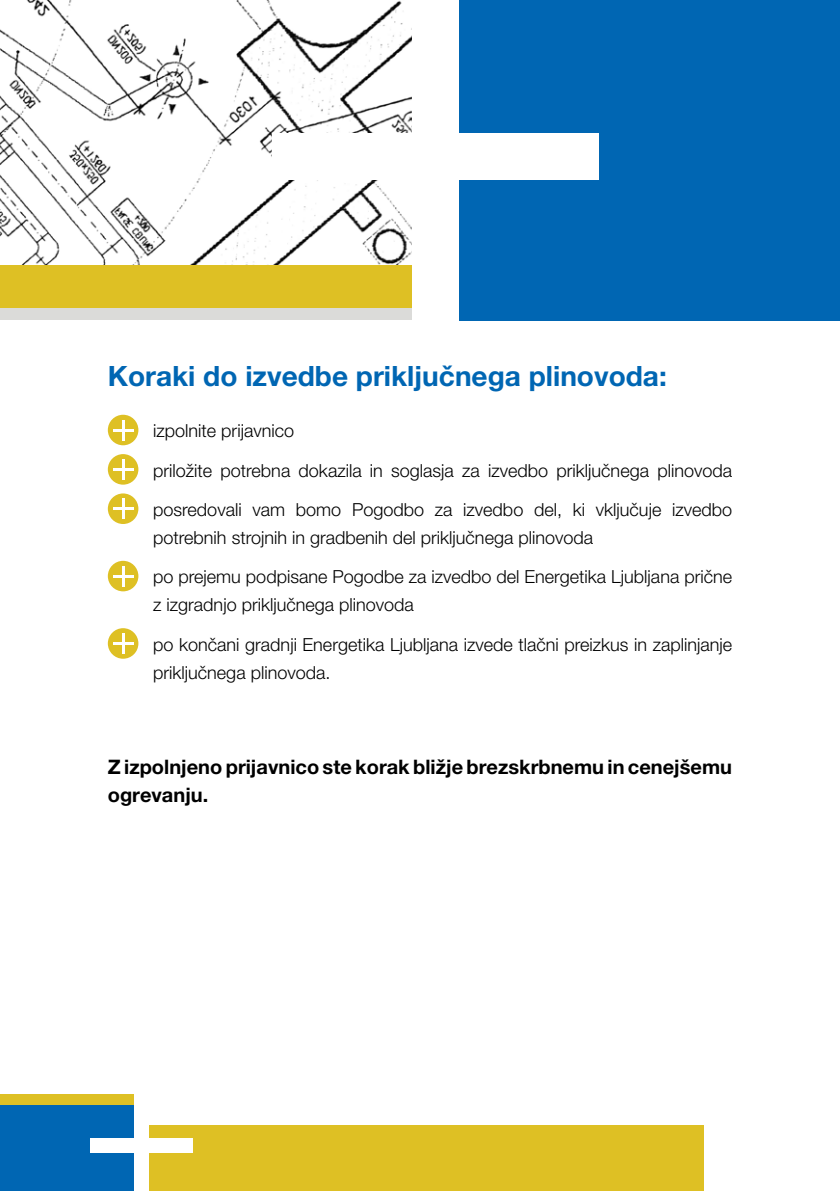
<style>
.page{position:relative;width:840px;height:1191px;background:#fff}
.page>*{position:absolute;margin:0;border:0;box-sizing:border-box;transform-origin:0 0}
.t1{font:700 28px "Helvetica Neue LT Pro";color:#0066b3}
.t2{font:700 20px/28px "Helvetica Neue LT Pro";color:#000}
.t3{font:300 18px/39.4px "Helvetica Neue LT Pro";color:#000}
</style>
<div class="page">
<div style="left:0;top:71px;width:839px;height:249px;background:#dbdbd9"></div>
<div style="left:0;top:1094px;width:140px;height:85px;background:#dec024"></div>
<div style="left:0;top:1106px;width:140px;height:85px;background:#0066b3"></div>
<div style="left:136px;top:1125px;width:567px;height:66px;background:#dec024"></div>
<div style="left:135px;top:1084px;width:14px;height:107px;background:#fff"></div>
<div style="left:91px;top:1138px;width:102px;height:14px;background:#fff"></div>
<div style="left:0;top:104px;width:839px;height:203px;background:#dec024"></div>
<img style="left:0;top:0;width:412px;height:265px">
<div style="left:417px;top:0;width:422px;height:320px;background:#0066b3"></div>
<div style="left:412px;top:0;width:47px;height:320px;background:#fff"></div>
<div style="left:272px;top:134px;width:327px;height:46px;background:#fff"></div>
<div style="left:108px;top:415px;width:30px;height:30px;background:#dec024;border-radius:50%"></div>
<hr style="left:122px;top:420px;width:2px;height:20px;background:#fff">
<hr style="left:113px;top:428px;width:20px;height:3px;background:#fff">
<div style="left:108px;top:454px;width:30px;height:30px;background:#dec024;border-radius:50%"></div>
<hr style="left:122px;top:459px;width:2px;height:20px;background:#fff">
<hr style="left:113px;top:468px;width:20px;height:3px;background:#fff">
<div style="left:108px;top:493px;width:30px;height:31px;background:#dec024;border-radius:50%"></div>
<hr style="left:122px;top:498px;width:2px;height:21px;background:#fff">
<hr style="left:113px;top:507px;width:20px;height:3px;background:#fff">
<div style="left:108px;top:561px;width:30px;height:30px;background:#dec024;border-radius:50%"></div>
<hr style="left:122px;top:566px;width:2px;height:20px;background:#fff">
<hr style="left:113px;top:574px;width:20px;height:3px;background:#fff">
<div style="left:108px;top:628px;width:30px;height:30px;background:#dec024;border-radius:50%"></div>
<hr style="left:122px;top:633px;width:2px;height:20px;background:#fff">
<hr style="left:113px;top:642px;width:20px;height:3px;background:#fff">
<h1 class="t1" style="left:108px;top:359px;width:560px">Koraki do izvedbe priključnega plinovoda:</h1>
<p class="t3" style="left:153px;top:411px;width:580px">izpolnite prijavnico<br>priložite potrebna dokazila in soglasja za izvedbo priključnega plinovoda posredovali vam bomo Pogodbo za izvedbo del, ki vključuje izvedbo</p>
<p class="t3" style="left:153px;top:517px;width:580px">potrebnih strojnih in gradbenih del priključnega plinovoda<br>po prejemu podpisane Pogodbe za izvedbo del Energetika Ljubljana prične</p>
<p class="t3" style="left:153px;top:585px;width:580px">z izgradnjo priključnega plinovoda<br>po končani gradnji Energetika Ljubljana izvede tlačni preizkus in zaplinjanje</p>
<p class="t3" style="left:153px;top:652px;width:179px">priključnega plinovoda.</p>
<p class="t2" style="left:108px;top:752px;width:625px">Z izpolnjeno prijavnico ste korak bližje brezskrbnemu in cenejšemu ogrevanju.</p>
</div>
